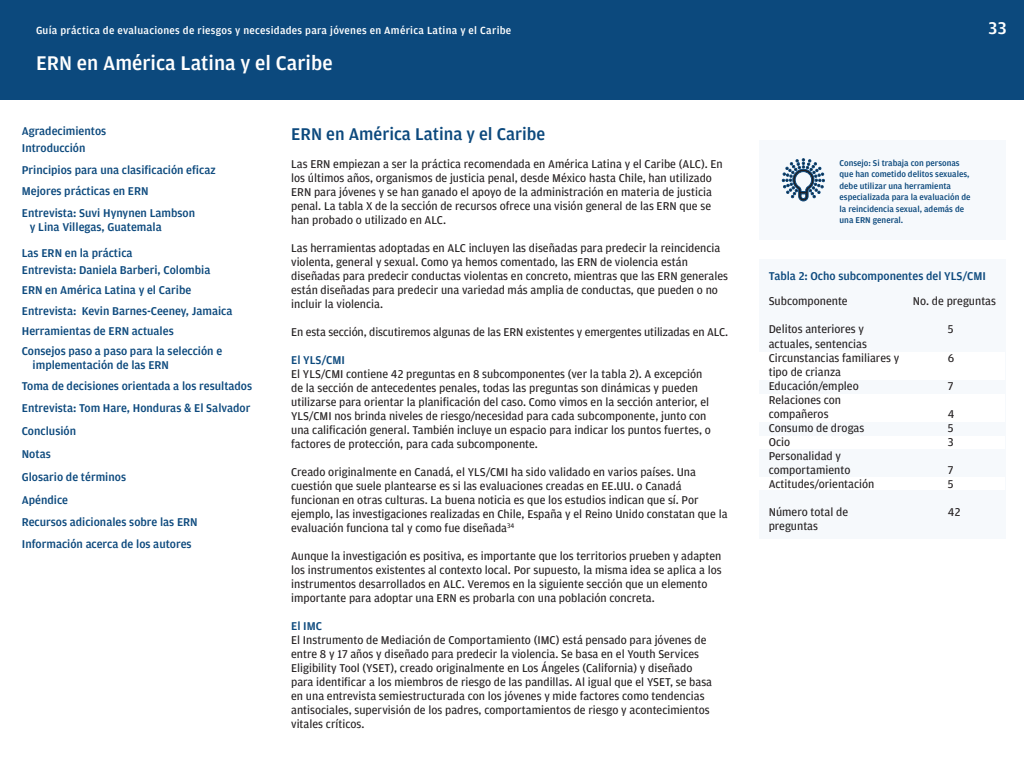
<style>
.page{position:relative;width:1024px;height:769px;background:#fff}
.page>*{position:absolute;margin:0;border:0;box-sizing:border-box;transform-origin:0 0}
.t1{font:500 21px "Amplitude";color:#fff}
.t2{font:500 18px "Amplitude";color:#0c497d}
.t3{font:500 18px "Amplitude";color:#fff}
.t4{font:12px/14px "Amplitude";color:#231f20}
.t5{font:500 12px/22.6px "Amplitude";color:#0c497d}
.t6{font:500 11px "Amplitude";letter-spacing:.025em;color:#fff}
.t7{font:500 8.9px/11.6px "Amplitude";color:#0c497d}
</style>
<div class="page">
<div style="left:759px;top:259px;width:246px;height:279px;background:#f6f9fc"></div>
<div style="left:756px;top:352px;width:249px;height:27px;background:#fff"></div>
<div style="left:756px;top:394px;width:249px;height:27px;background:#fff"></div>
<div style="left:756px;top:436px;width:249px;height:12px;background:#fff"></div>
<div style="left:756px;top:477px;width:249px;height:13px;background:#fff"></div>
<div style="left:0;top:0;width:1024px;height:100px;background:#0c497d"></div>
<div style="left:759px;top:140px;width:246px;height:100px;background:#f6f9fc"></div>
<svg style="left:782px;top:158px;width:43px;height:43px"></svg>
<p class="t6" style="left:36px;top:23px;width:477px">Guía práctica de evaluaciones de riesgos y necesidades para jóvenes en América Latina y el Caribe</p>
<p class="t3" style="left:988px;top:16px;width:19px">33</p>
<p class="t1" style="left:36px;top:50px;width:298px">ERN en América Latina y el Caribe</p>
<p class="t5" style="left:22px;top:122px;width:86px;line-height:17.4px">Agradecimientos<br>Introducción</p>
<p class="t5" style="left:22px;top:159px;width:195px;line-height:21.5px">Principios para una clasificación eficaz<br>Mejores prácticas en ERN<br>Entrevista: Suvi Hynynen Lambson</p>
<p class="t5" style="left:22px;top:213px;width:141px;line-height:26px;text-indent:8px">y Lina Villegas, Guatemala<br>Las ERN en la práctica</p>
<p class="t5" style="left:22px;top:260px;width:212px;line-height:20.3px">Entrevista: Daniela Barberi, Colombia ERN en América Latina y el Caribe Entrevista: Kevin Barnes-Ceeney, Jamaica Herramientas de ERN actuales</p>
<p class="t5" style="left:33px;top:343px;width:191px;line-height:14px;text-indent:-11px">Consejos paso a paso para la selección e implementación de las ERN</p>
<p class="t5" style="left:22px;top:374px;width:232px">Toma de decisiones orientada a los resultados<br>Entrevista: Tom Hare, Honduras &amp; El Salvador<br>Conclusión<br>Notas<br>Glosario de términos<br>Apéndice<br>Recursos adicionales sobre las ERN<br>Información acerca de los autores</p>
<p class="t2" style="left:291px;top:122px;width:256px">ERN en América Latina y el Caribe</p>
<p class="t4" style="left:291px;top:156px;width:433px">Las ERN empiezan a ser la práctica recomendada en América Latina y el Caribe (ALC). En los últimos años, organismos de justicia penal, desde México hasta Chile, han utilizado ERN para jóvenes y se han ganado el apoyo de la administración en materia de justicia penal. La tabla X de la sección de recursos ofrece una visión general de las ERN que se han probado o utilizado en ALC.</p>
<p class="t4" style="left:291px;top:240px;width:438px">Las herramientas adoptadas en ALC incluyen las diseñadas para predecir la reincidencia violenta, general y sexual. Como ya hemos comentado, las ERN de violencia están diseñadas para predecir conductas violentas en concreto, mientras que las ERN generales están diseñadas para predecir una variedad más amplia de conductas, que pueden o no incluir la violencia.</p>
<p class="t4" style="left:291px;top:324px;width:439px">En esta sección, discutiremos algunas de las ERN existentes y emergentes utilizadas en ALC.</p>
<p class="t5" style="left:291px;top:348px;width:55px">El YLS/CMI</p>
<p class="t4" style="left:291px;top:366px;width:421px">El YLS/CMI contiene 42 preguntas en 8 subcomponentes (ver la tabla 2). A excepción de la sección de antecedentes penales, todas las preguntas son dinámicas y pueden utilizarse para orientar la planificación del caso. Como vimos en la sección anterior, el YLS/CMI nos brinda niveles de riesgo/necesidad para cada subcomponente, junto con una calificación general. También incluye un espacio para indicar los puntos fuertes, o factores de protección, para cada subcomponente.</p>
<p class="t4" style="left:291px;top:464px;width:438px">Creado originalmente en Canadá, el YLS/CMI ha sido validado en varios países. Una cuestión que suele plantearse es si las evaluaciones creadas en EE.UU. o Canadá funcionan en otras culturas. La buena noticia es que los estudios indican que sí. Por ejemplo, las investigaciones realizadas en Chile, España y el Reino Unido constatan que la evaluación funciona tal y como fue diseñada<sup>34</sup></p>
<p class="t4" style="left:291px;top:548px;width:432px">Aunque la investigación es positiva, es importante que los territorios prueben y adapten los instrumentos existentes al contexto local. Por supuesto, la misma idea se aplica a los instrumentos desarrollados en ALC. Veremos en la siguiente sección que un elemento importante para adoptar una ERN es probarla con una población concreta.</p>
<p class="t5" style="left:291px;top:614px;width:32px">El IMC</p>
<p class="t4" style="left:291px;top:632px;width:422px">El Instrumento de Mediación de Comportamiento (IMC) está pensado para jóvenes de entre 8 y 17 años y diseñado para predecir la violencia. Se basa en el Youth Services Eligibility Tool (YSET), creado originalmente en Los Ángeles (California) y diseñado para identificar a los miembros de riesgo de las pandillas. Al igual que el YSET, se basa en una entrevista semiestructurada con los jóvenes y mide factores como tendencias antisociales, supervisión de los padres, comportamientos de riesgo y acontecimientos vitales críticos.</p>
<p class="t7" style="left:839px;top:156px;width:133px">Consejo: Si trabaja con personas que han cometido delitos sexuales, debe utilizar una herramienta especializada para la evaluación de la reincidencia sexual, además de una ERN general.</p>
<p class="t5" style="left:769px;top:264px;width:219px">Tabla 2: Ocho subcomponentes del YLS/CMI</p>
<p class="t4" style="left:769px;top:294px;width:81px">Subcomponente</p>
<p class="t4" style="left:769px;top:322px;width:100px">Delitos anteriores y actuales, sentencias</p>
<p class="t4" style="left:769px;top:350px;width:132px">Circunstancias familiares y tipo de crianza</p>
<p class="t4" style="left:769px;top:378px;width:92px">Educación/empleo</p>
<p class="t4" style="left:769px;top:392px;width:74px">Relaciones con compañeros</p>
<p class="t4" style="left:769px;top:420px;width:97px">Consumo de drogas</p>
<p class="t4" style="left:769px;top:434px;width:23px">Ocio</p>
<p class="t4" style="left:769px;top:448px;width:83px">Personalidad y comportamiento</p>
<p class="t4" style="left:769px;top:476px;width:107px">Actitudes/orientación</p>
<p class="t4" style="left:769px;top:504px;width:81px">Número total de preguntas</p>
<p class="t4" style="left:913px;top:294px;width:85px">No. de preguntas</p>
<p class="t4" style="left:948px;top:322px;width:7px">5</p>
<p class="t4" style="left:948px;top:350px;width:8px">6</p>
<p class="t4" style="left:948px;top:378px;width:7px">7</p>
<p class="t4" style="left:948px;top:406px;width:8px">4</p>
<p class="t4" style="left:948px;top:420px;width:7px">5</p>
<p class="t4" style="left:948px;top:434px;width:7px">3</p>
<p class="t4" style="left:948px;top:462px;width:7px">7</p>
<p class="t4" style="left:948px;top:476px;width:7px">5</p>
<p class="t4" style="left:948px;top:504px;width:14px">42</p>
</div>
